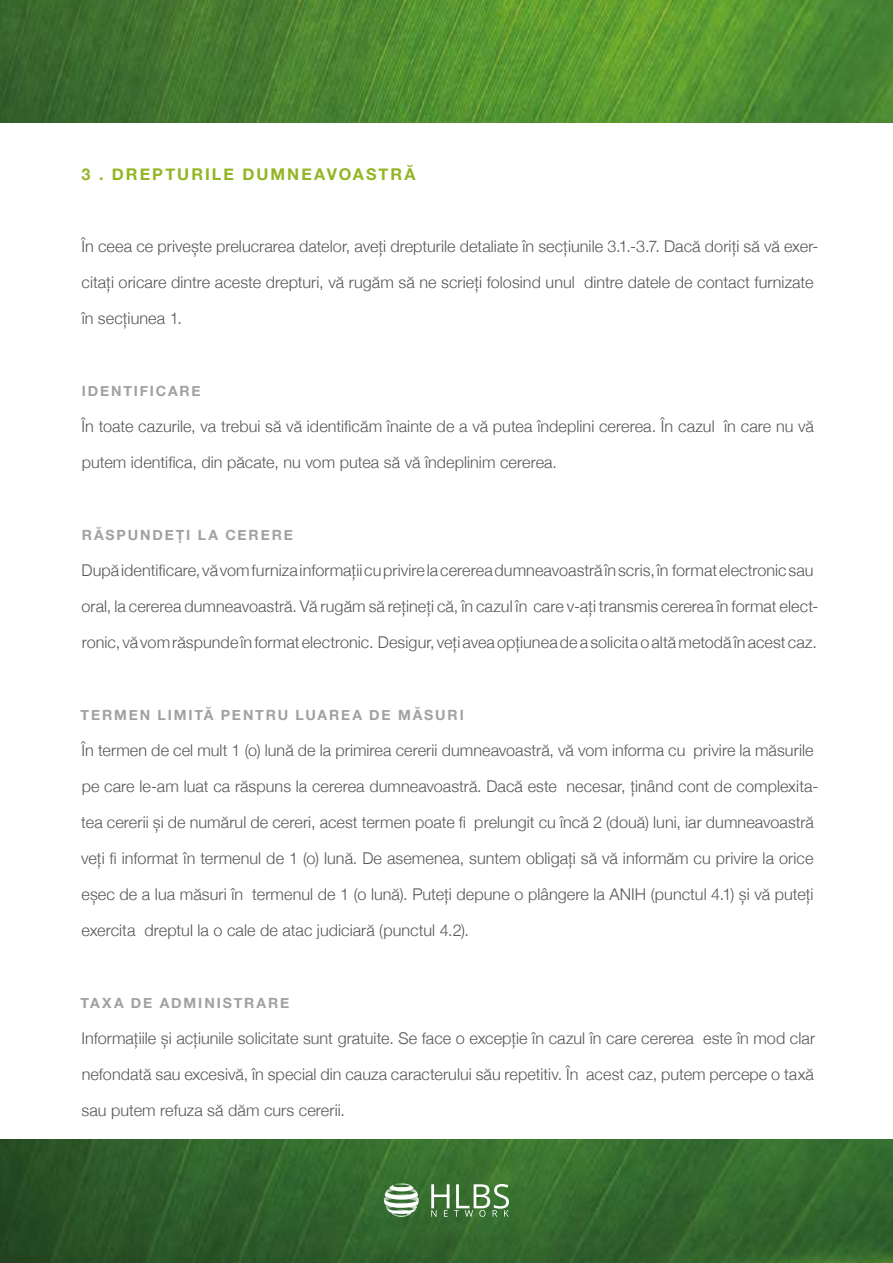
<style>
.page{position:relative;width:893px;height:1263px;background:#fff}
.page>*{position:absolute;margin:0;border:0;box-sizing:border-box;transform-origin:0 0}
.t1{font:300 16.2px "Helvetica Neue";letter-spacing:.005em;color:#575756}
.t2{font:700 16.2px "Helvetica Neue";letter-spacing:.125em;color:#93b523}
.t3{font:700 14.1px "Helvetica Neue";letter-spacing:.135em;color:#a1a1a1}
</style>
<div class="page">
<img style="left:0;top:0;width:893px;height:122px">
<img style="left:0;top:1140px;width:893px;height:123px">
<svg style="left:431px;top:1184px;width:78px;height:33px"></svg>
<svg style="left:393px;top:1183px;width:17px;height:1px"></svg>
<svg style="left:384px;top:1184px;width:35px;height:33px"></svg>
<p class="t2" style="left:82px;top:162px;width:336px">3 . DREPTURILE DUMNEAVOASTRĂ</p>
<p class="t1" style="left:82px;top:233px;width:738px">În ceea ce privește prelucrarea datelor, aveți drepturile detaliate în secțiunile 3.1.-3.7. Dacă doriți să vă exer-</p>
<p class="t1" style="left:82px;top:269px;width:733px">citați oricare dintre aceste drepturi, vă rugăm să ne scrieți folosind unul dintre datele de contact furnizate</p>
<p class="t1" style="left:82px;top:305px;width:102px">în secțiunea 1.</p>
<p class="t3" style="left:82px;top:380px;width:121px">IDENTIFICARE</p>
<p class="t1" style="left:82px;top:413px;width:734px">În toate cazurile, va trebui să vă identificăm înainte de a vă putea îndeplini cererea. În cazul în care nu vă</p>
<p class="t1" style="left:82px;top:449px;width:477px">putem identifica, din păcate, nu vom putea să vă îndeplinim cererea.</p>
<p class="t3" style="left:82px;top:524px;width:213px">RĂSPUNDEȚI LA CERERE</p>
<p class="t1" style="left:82px;top:557px;width:733px">După identificare, vă vom furniza informații cu privire la cererea dumneavoastră în scris, în format electronic sau</p>
<p class="t1" style="left:82px;top:593px;width:738px">oral, la cererea dumneavoastră. Vă rugăm să rețineți că, în cazul în care v-ați transmis cererea în format elect-</p>
<p class="t1" style="left:82px;top:629px;width:737px">ronic, vă vom răspunde în format electronic. Desigur, veți avea opțiunea de a solicita o altă metodă în acest caz.</p>
<p class="t3" style="left:81px;top:704px;width:385px">TERMEN LIMITĂ PENTRU LUAREA DE MĂSURI</p>
<p class="t1" style="left:82px;top:737px;width:733px">În termen de cel mult 1 (o) lună de la primirea cererii dumneavoastră, vă vom informa cu privire la măsurile</p>
<p class="t1" style="left:82px;top:773px;width:738px">pe care le-am luat ca răspuns la cererea dumneavoastră. Dacă este necesar, ținând cont de complexita-</p>
<p class="t1" style="left:81px;top:809px;width:734px">tea cererii și de numărul de cereri, acest termen poate fi prelungit cu încă 2 (două) luni, iar dumneavoastră</p>
<p class="t1" style="left:81px;top:845px;width:734px">veți fi informat în termenul de 1 (o) lună. De asemenea, suntem obligați să vă informăm cu privire la orice</p>
<p class="t1" style="left:82px;top:881px;width:733px">eșec de a lua măsuri în termenul de 1 (o lună). Puteți depune o plângere la ANIH (punctul 4.1) și vă puteți</p>
<p class="t1" style="left:82px;top:917px;width:389px">exercita dreptul la o cale de atac judiciară (punctul 4.2).</p>
<p class="t3" style="left:81px;top:992px;width:210px">TAXA DE ADMINISTRARE</p>
<p class="t1" style="left:81px;top:1025px;width:735px">Informațiile și acțiunile solicitate sunt gratuite. Se face o excepție în cazul în care cererea este în mod clar</p>
<p class="t1" style="left:82px;top:1061px;width:734px">nefondată sau excesivă, în special din cauza caracterului său repetitiv. În acest caz, putem percepe o taxă</p>
<p class="t1" style="left:82px;top:1097px;width:265px">sau putem refuza să dăm curs cererii.</p>
</div>
